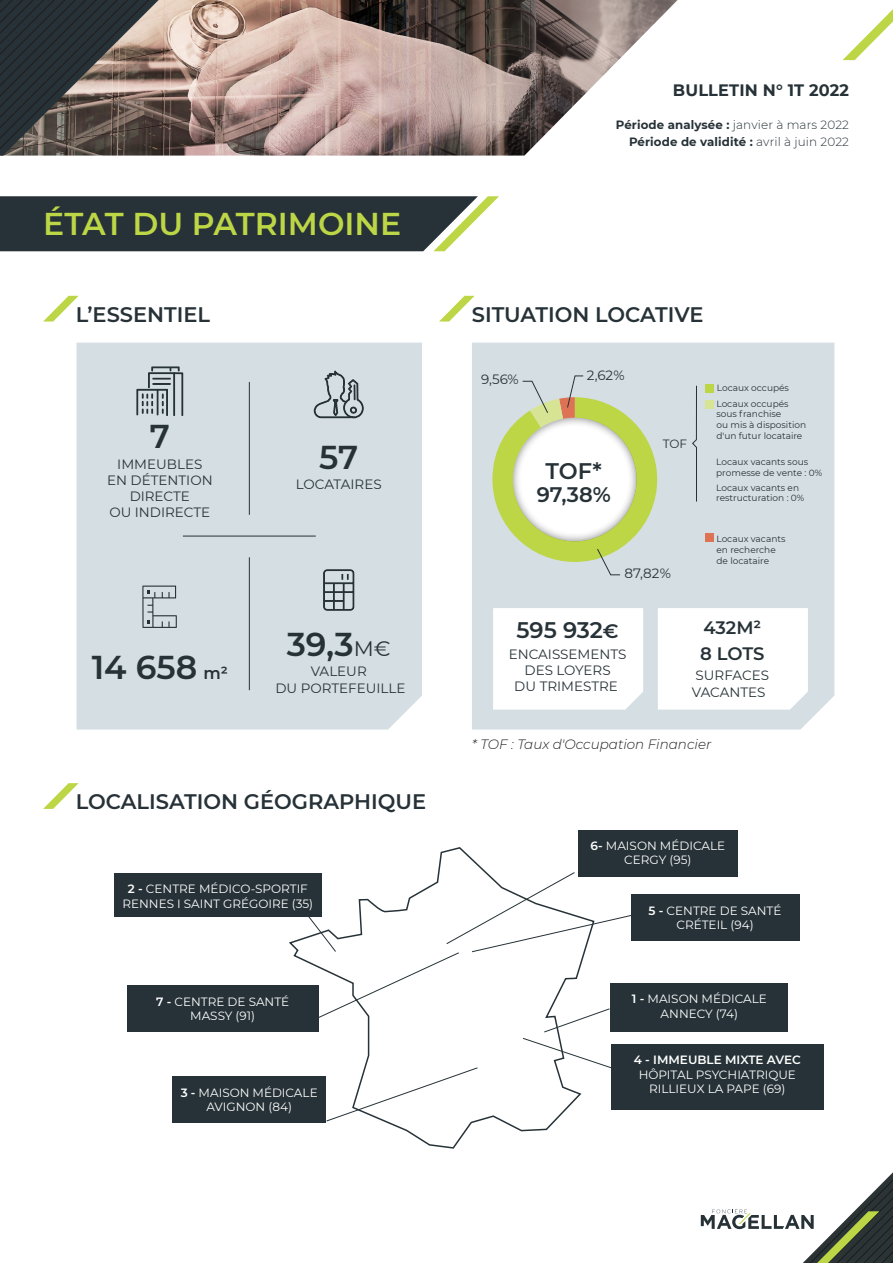
<style>
.page{position:relative;width:893px;height:1263px;background:#fff}
.page>*{position:absolute;margin:0;border:0;box-sizing:border-box;transform-origin:0 0}
.t1{font:600 33px "Montserrat";color:#263237}
.t2{font:600 31.5px "Montserrat";color:#bcd646}
.t3{font:600 22.5px "Montserrat";color:#263237}
.t4{font:600 21px "Montserrat";color:#263237}
.t5{font:600 18px/25.8px "Montserrat";letter-spacing:-.005em;color:#263237}
.t6{font:700 16.5px "Montserrat";letter-spacing:.01em;color:#263237}
.t7{font:13.5px/16.2px "Montserrat";color:#263237;text-align:center}
.t8{font:italic 300 13.5px "Montserrat";color:#231f20}
.t9{font:12px/14.4px "Montserrat";color:#fff;text-align:center}
.t10{font:700 12px/16.5px "Montserrat";letter-spacing:.01em;color:#263237;text-align:right}
.t11{font:600 12px "Montserrat";color:#fff}
.t12{font:12px "Montserrat";color:#263237}
.t13{font:9px/10.8px "Montserrat";color:#263237}
.s1{font-size:16.5px}
.s2{font-weight:400;font-size:21px}
.s3{font-weight:600}
.s4{font-weight:300}
.s5{font-size:19.5px}
</style>
<div class="page">
<img style="left:856px;top:1172px;width:37px;height:91px">
<svg style="left:701px;top:1209px;width:178px;height:54px"></svg>
<svg style="left:842px;top:9px;width:51px;height:51px"></svg>
<img style="left:242px;top:0;width:436px;height:156px">
<svg style="left:0;top:0;width:242px;height:156px;background:#706661"></svg>
<div style="left:472px;top:343px;width:362px;height:386px;background:#d5dee3"></div>
<svg style="left:288px;top:847px;width:267px;height:302px"></svg>
<div style="left:611px;top:983px;width:177px;height:49px;background:#263237"></div>
<div style="left:114px;top:873px;width:208px;height:43px;background:#263237"></div>
<div style="left:611px;top:1044px;width:212px;height:66px;background:#263237"></div>
<div style="left:631px;top:895px;width:168px;height:46px;background:#263237"></div>
<div style="left:172px;top:1076px;width:154px;height:47px;background:#263237"></div>
<svg style="left:493px;top:608px;width:150px;height:102px"></svg>
<svg style="left:658px;top:608px;width:150px;height:102px"></svg>
<div style="left:77px;top:343px;width:345px;height:386px;background:#d5dee3"></div>
<hr style="left:183px;top:536px;width:133px;height:1px;background:#263237">
<hr style="left:249px;top:382px;width:1px;height:133px;background:#263237">
<hr style="left:249px;top:557px;width:1px;height:133px;background:#263237">
<svg style="left:137px;top:367px;width:46px;height:49px;background:#a3acb1"></svg>
<svg style="left:142px;top:586px;width:35px;height:42px"></svg>
<svg style="left:323px;top:569px;width:31px;height:42px"></svg>
<svg style="left:314px;top:342px;width:50px;height:119px;background:#c4ced3"></svg>
<svg style="left:43px;top:296px;width:36px;height:25px"></svg>
<svg style="left:43px;top:783px;width:36px;height:26px"></svg>
<svg style="left:439px;top:296px;width:36px;height:25px"></svg>
<svg style="left:0;top:196px;width:499px;height:55px;background:#3a4547"></svg>
<svg style="left:492px;top:376px;width:165px;height:199px"></svg>
<div style="left:706px;top:534px;width:8px;height:8px;background:#de7255"></div>
<div style="left:706px;top:384px;width:8px;height:8px;background:#bcd646"></div>
<div style="left:706px;top:400px;width:8px;height:9px;background:#d6e493"></div>
<svg style="left:692px;top:385px;width:5px;height:117px"></svg>
<div style="left:127px;top:986px;width:191px;height:46px;background:#263237"></div>
<div style="left:578px;top:830px;width:160px;height:46px;background:#263237"></div>
<svg style="left:307px;top:871px;width:328px;height:251px"></svg>
<h2 class="t2" style="left:43px;top:207px;width:359px">ÉTAT DU PATRIMOINE</h2>
<h3 class="t4" style="left:76px;top:303px;width:136px">L’ESSENTIEL</h3>
<h1 class="t1" style="left:150px;top:419px;width:22px">7</h1>
<p class="t7" style="left:107px;top:456px;width:107px">IMMEUBLES<br>EN DÉTENTION<br>DIRECTE<br>OU INDIRECTE</p>
<h1 class="t1" style="left:92px;top:649px;width:138px">14 658 <span class="s1">m²</span></h1>
<h1 class="t1" style="left:319px;top:439px;width:40px">57</h1>
<p class="t7" style="left:296px;top:476px;width:87px">LOCATAIRES</p>
<h1 class="t1" style="left:287px;top:626px;width:105px">39,3<span class="s2">M€</span></h1>
<p class="t7" style="left:275px;top:663px;width:132px">VALEUR<br>DU PORTEFEUILLE</p>
<h3 class="t4" style="left:76px;top:790px;width:352px">LOCALISATION GÉOGRAPHIQUE</h3>
<p class="t9" style="left:122px;top:881px;width:192px"><span class="s3">2 -</span> CENTRE MÉDICO-SPORTIF<br>RENNES I SAINT GRÉGOIRE (35)</p>
<p class="t9" style="left:156px;top:994px;width:135px"><span class="s3">7 -</span> CENTRE DE SANTÉ<br>MASSY (91)</p>
<p class="t9" style="left:181px;top:1085px;width:138px"><span class="s3">3 -</span> MAISON MÉDICALE<br>AVIGNON (84)</p>
<h3 class="t6" style="left:673px;top:81px;width:178px">BULLETIN N° 1T 2022</h3>
<p class="t10" style="left:616px;top:117px;width:235px">Période analysée : <span class="s4">janvier à mars 2022<br></span>Période de validité : <span class="s4">avril à juin 2022</span></p>
<h3 class="t4" style="left:472px;top:303px;width:233px">SITUATION LOCATIVE</h3>
<p class="t7" style="left:481px;top:371px;width:39px">9,56%</p>
<p class="t7" style="left:587px;top:366px;width:39px">2,62%</p>
<h3 class="t3" style="left:546px;top:459px;width:58px">TOF*</h3>
<h3 class="t4" style="left:537px;top:483px;width:75px">97,38%</h3>
<p class="t12" style="left:663px;top:438px;width:26px">TOF</p>
<p class="t7" style="left:624px;top:565px;width:48px">87,82%</p>
<p class="t13" style="left:716px;top:380px;width:74px;line-height:15px">Locaux occupés<br>Locaux occupés</p>
<p class="t13" style="left:716px;top:408px;width:91px">sous franchise<br>ou mis à disposition d'un futur locataire</p>
<p class="t13" style="left:716px;top:456px;width:107px">Locaux vacants sous promesse de vente : 0%</p>
<p class="t13" style="left:716px;top:482px;width:90px">Locaux vacants en restructuration : 0%</p>
<p class="t13" style="left:716px;top:533px;width:71px">Locaux vacants en recherche de locataire</p>
<h3 class="t3" style="left:516px;top:618px;width:104px">595 932<span class="s5">€</span></h3>
<p class="t7" style="left:509px;top:646px;width:119px">ENCAISSEMENTS<br>DES LOYERS<br>DU TRIMESTRE</p>
<h3 class="t5" style="left:700px;top:615px;width:66px">432M²<br>8 LOTS</h3>
<p class="t7" style="left:692px;top:668px;width:79px;text-align:left">SURFACES<br>VACANTES</p>
<p class="t8" style="left:472px;top:735px;width:241px">* TOF : Taux d'Occupation Financier</p>
<p class="t9" style="left:591px;top:838px;width:136px"><span class="s3">6-</span> MAISON MÉDICALE<br>CERGY (95)</p>
<p class="t9" style="left:648px;top:903px;width:134px"><span class="s3">5 -</span> CENTRE DE SANTÉ<br>CRÉTEIL (94)</p>
<p class="t9" style="left:632px;top:991px;width:136px"><span class="s3">1 -</span> MAISON MÉDICALE<br>ANNECY (74)</p>
<p class="t11" style="left:634px;top:1054px;width:168px">4 - IMMEUBLE MIXTE AVEC</p>
<p class="t9" style="left:639px;top:1067px;width:159px">HÔPITAL PSYCHIATRIQUE<br>RILLIEUX LA PAPE (69)</p>
</div>
